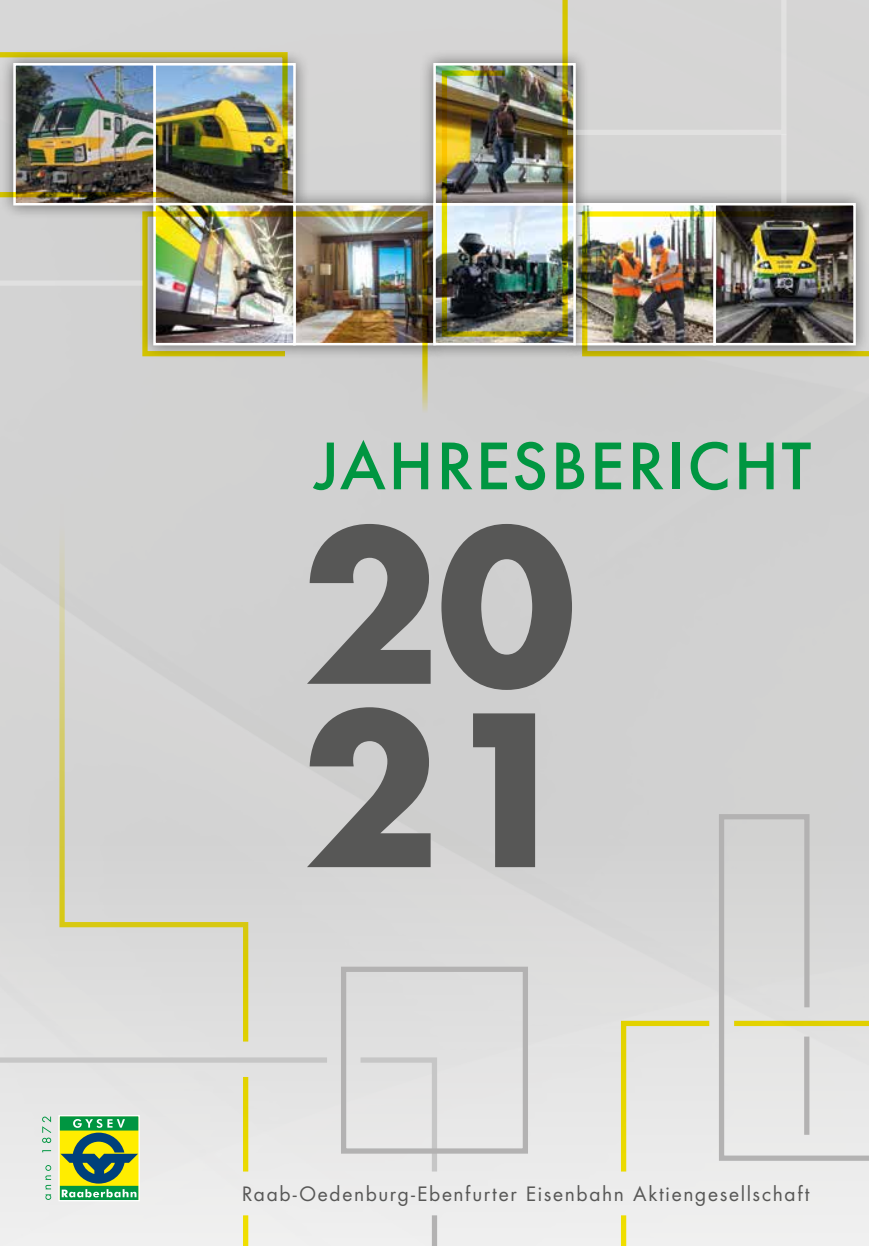
<style>
.page{position:relative;width:869px;height:1246px;background:#fff}
.page>*{position:absolute;margin:0;border:0;box-sizing:border-box;transform-origin:0 0}
.t1{font:700 203.88px/183.2px "Futura LT Pro";color:#575756}
.t2{font:500 70px "Futura PT";letter-spacing:.03em;color:#009641}
.t3{font:19.25px "Futura LT Pro";letter-spacing:.085em;color:#575756}
</style>
<div class="page">
<img style="left:0;top:0;width:868px;height:1245px">
<div style="left:243px;top:1076px;width:5px;height:95px;background:#e7d600"></div>
<div style="left:243px;top:1214px;width:5px;height:31px;background:#efde00"></div>
<div style="left:620px;top:1214px;width:6px;height:31px;background:#efde00"></div>
<div style="left:431px;top:1214px;width:6px;height:31px;background:#b3b2b2"></div>
<svg style="left:355px;top:1054px;width:84px;height:122px;background:#e3e2e2"></svg>
<svg style="left:58px;top:1114px;width:82px;height:87px;background:#7cac50"></svg>
<svg style="left:42px;top:1116px;width:9px;height:83px"></svg>
<div style="left:341px;top:966px;width:186px;height:187px;border:5px solid #b3b2b2"></div>
<div style="left:0;top:1057px;width:327px;height:5px;background:#c6c6c6"></div>
<svg style="left:58px;top:501px;width:192px;height:542px;background:#d5d4cf"></svg>
<svg style="left:716px;top:811px;width:152px;height:352px;background:#dad9d6"></svg>
<svg style="left:619px;top:1018px;width:91px;height:154px;background:#e6e5d2"></svg>
<div style="left:0;top:49px;width:310px;height:171px;background:#000;opacity:.5"></div>
<div style="left:153px;top:63px;width:142px;height:142px;border:3px solid #fff"></div>
<div style="left:13px;top:63px;width:143px;height:142px;border:3px solid #fff"></div>
<div style="left:139px;top:189px;width:311px;height:171px;background:#000;opacity:.5"></div>
<div style="left:293px;top:203px;width:142px;height:142px;border:3px solid #fff"></div>
<div style="left:153px;top:203px;width:142px;height:142px;border:3px solid #fff"></div>
<div style="left:559px;top:189px;width:309px;height:171px;background:#000;opacity:.5"></div>
<div style="left:712px;top:203px;width:143px;height:142px;border:3px solid #fff"></div>
<div style="left:419px;top:49px;width:171px;height:311px;background:#000;opacity:.5"></div>
<div style="left:433px;top:203px;width:142px;height:142px;border:3px solid #fff"></div>
<img style="left:437px;top:67px;width:134px;height:134px">
<div style="left:433px;top:63px;width:142px;height:142px;border:3px solid #fff"></div>
<div style="left:0;top:280px;width:143px;height:6px;background:#dfdfdf"></div>
<svg style="left:569px;top:0;width:218px;height:137px;background:#d4d4d3"></svg>
<svg style="left:780px;top:134px;width:6px;height:69px"></svg>
<img style="left:0;top:50px;width:289px;height:149px">
<img style="left:140px;top:209px;width:289px;height:205px">
<img style="left:440px;top:0;width:129px;height:338px">
<img style="left:580px;top:209px;width:288px;height:149px">
<h2 class="t2" style="left:314px;top:423px;width:498px">JAHRESBERICHT</h2>
<h1 class="t1" style="left:300px;top:509px;width:281px">20<br>21</h1>
<p class="t3" style="left:242px;top:1180px;width:568px">Raab-Oedenburg-Ebenfurter Eisenbahn Aktiengesellschaft</p>
</div>
